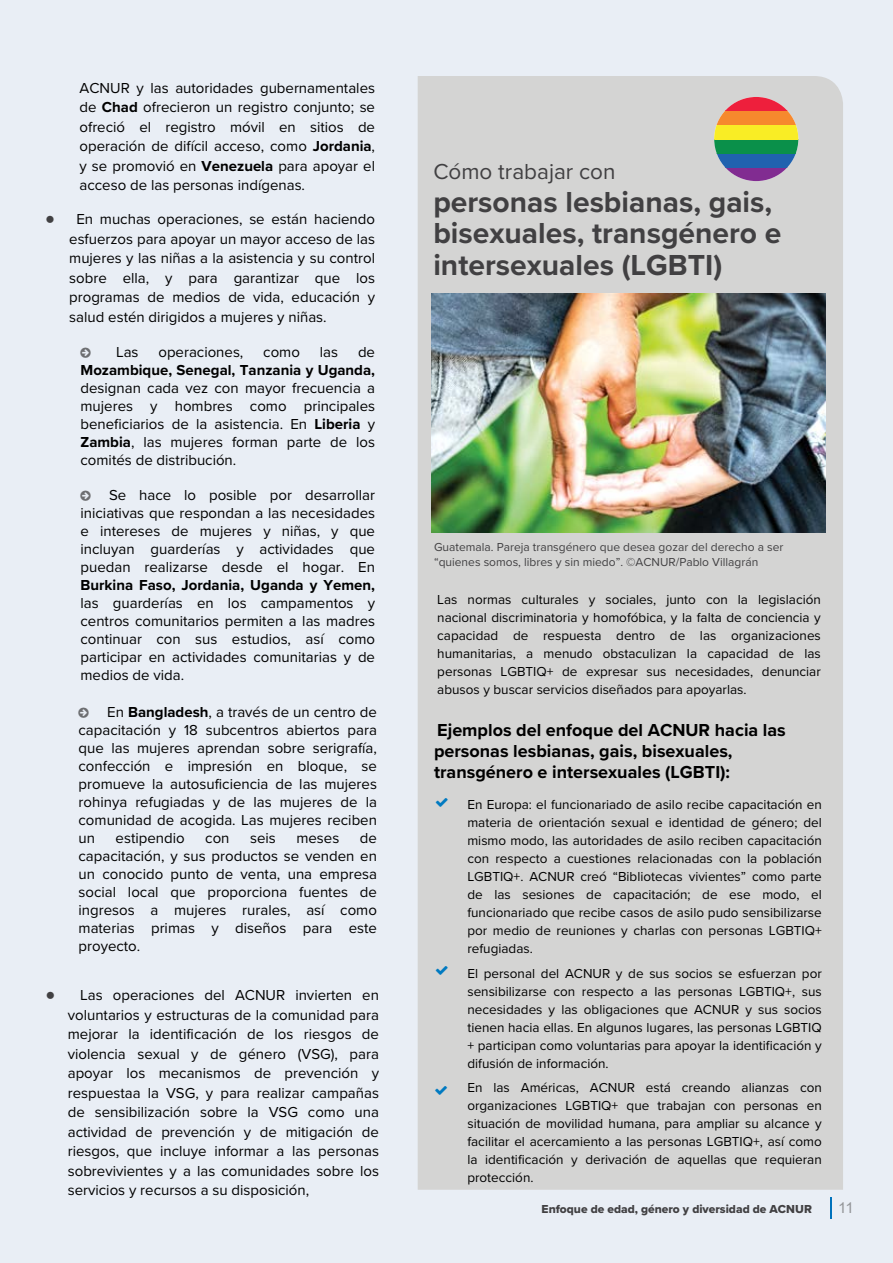
<style>
.page{position:relative;width:893px;height:1263px;background:#e9eef5}
.page>*{position:absolute;margin:0;border:0;box-sizing:border-box;transform-origin:0 0}
.t1{font:700 30px/31.2px "Proxima Nova";color:#414042}
.t2{font:22.5px "Proxima Nova";color:#414042}
.t3{font:700 18px/21px "Proxima Nova";color:#000}
.t4{font:15px/18px "Proxima Nova";color:#000;text-align:justify}
.t5{font:700 15px "Proxima Nova";color:#000}
.t6{font:15px "Arial";color:#939598}
.t7{font:13.5px/18px "Proxima Nova";color:#000;text-align:justify}
.t8{font:12px/15px "Proxima Nova";color:#414042}
.t9{font:12px "Proxima Nova Extrabld";color:#414042}
.s1{font-weight:700}
.s2{font-family:"Arial";font-weight:700;font-size:16.5px;color:#414042}
</style>
<div class="page">
<svg style="left:830px;top:1197px;width:1px;height:21px"></svg>
<div style="left:418px;top:76px;width:425px;height:1114px;background:#d4d4d3"></div>
<img style="left:431px;top:293px;width:395px;height:239px">
<svg style="left:714px;top:167px;width:84px;height:14px"></svg>
<div style="left:714px;top:153px;width:84px;height:14px;background:#2062af"></div>
<div style="left:714px;top:139px;width:84px;height:14px;background:#0a904a"></div>
<div style="left:714px;top:125px;width:84px;height:14px;background:#f9ed25"></div>
<div style="left:714px;top:111px;width:84px;height:14px;background:#f6892d"></div>
<svg style="left:714px;top:97px;width:84px;height:14px"></svg>
<svg style="left:436px;top:797px;width:12px;height:9px"></svg>
<svg style="left:436px;top:966px;width:12px;height:9px"></svg>
<svg style="left:435px;top:1086px;width:12px;height:9px"></svg>
<p class="t4" style="left:80px;top:77px;width:297px;line-height:19.5px">ACNUR y las autoridades gubernamentales de <span class="s1">Chad</span> ofrecieron un registro conjunto; se ofreció el registro móvil en sitios de operación de difícil acceso, como <span class="s1">Jordania</span>, y se promovió en <span class="s1">Venezuela</span> para apoyar el acceso de las personas indígenas.</p>
<p class="t4" style="left:69px;top:209px;width:307px;line-height:19.5px;text-indent:-24px"><span class="s2">●</span> En muchas operaciones, se están haciendo esfuerzos para apoyar un mayor acceso de las mujeres y las niñas a la asistencia y su control sobre ella, y para garantizar que los programas de medios de vida, educación y salud estén dirigidos a mujeres y niñas.</p>
<p class="t4" style="left:116px;top:342px;width:24px">Las</p>
<p class="t4" style="left:158px;top:342px;width:87px">operaciones,</p>
<p class="t4" style="left:263px;top:342px;width:38px">como</p>
<p class="t4" style="left:320px;top:342px;width:20px">las</p>
<p class="t4" style="left:358px;top:342px;width:19px">de</p>
<p class="t5" style="left:81px;top:359px;width:296px">Mozambique, Senegal, Tanzania y Uganda,</p>
<p class="t4" style="left:81px;top:378px;width:296px">designan cada vez con mayor frecuencia a mujeres y hombres como principales beneficiarios de la asistencia. En <span class="s1">Liberia</span> y <span class="s1">Zambia</span>, las mujeres forman parte de los comités de distribución.</p>
<p class="t4" style="left:81px;top:486px;width:296px;text-indent:29px">Se hace lo posible por desarrollar iniciativas que respondan a las necesidades e intereses de mujeres y niñas, y que incluyan guarderías y actividades que puedan realizarse desde el hogar. En</p>
<p class="t5" style="left:81px;top:574px;width:296px">Burkina Faso, Jordania, Uganda y Yemen,</p>
<p class="t4" style="left:81px;top:594px;width:296px">las guarderías en los campamentos y centros comunitarios permiten a las madres continuar con sus estudios, así como participar en actividades comunitarias y de medios de vida.</p>
<p class="t4" style="left:79px;top:702px;width:300px;text-indent:29px">En <span class="s1">Bangladesh</span>, a través de un centro de capacitación y 18 subcentros abiertos para que las mujeres aprendan sobre serigrafía, confección e impresión en bloque, se promueve la autosuficiencia de las mujeres rohinya refugiadas y de las mujeres de la comunidad de acogida. Las mujeres reciben un</p>
<p class="t4" style="left:79px;top:828px;width:300px;text-indent:281px">de capacitación, y sus productos se venden en un conocido punto de venta, una empresa social local que proporciona fuentes de ingresos a mujeres rurales, así como materias primas y diseños para este proyecto.</p>
<p class="t4" style="left:116px;top:828px;width:71px">estipendio</p>
<p class="t4" style="left:205px;top:828px;width:26px">con</p>
<p class="t4" style="left:250px;top:828px;width:27px">seis</p>
<p class="t4" style="left:296px;top:828px;width:44px">meses</p>
<p class="t4" style="left:68px;top:985px;width:313px;line-height:19.5px;text-indent:-22px"><span class="s2">●</span> Las operaciones del ACNUR invierten en voluntarios y estructuras de la comunidad para mejorar la identificación de los riesgos de violencia sexual y de género (VSG), para apoyar los mecanismos de prevención y respuestaa la VSG, y para realizar campañas de sensibilización sobre la VSG como una actividad de prevención y de mitigación de riesgos, que incluye informar a las personas sobrevivientes y a las comunidades sobre los servicios y recursos a su disposición,</p>
<h2 class="t2" style="left:433px;top:155px;width:184px">Cómo trabajar con</h2>
<h1 class="t1" style="left:433px;top:186px;width:349px">personas lesbianas, gais, bisexuales, transgénero e intersexuales (LGBTI)</h1>
<p class="t8" style="left:434px;top:539px;width:351px">Guatemala. Pareja transgénero que desea gozar del derecho a ser “quienes somos, libres y sin miedo”. ©ACNUR/Pablo Villagrán</p>
<p class="t7" style="left:437px;top:590px;width:385px">Las normas culturales y sociales, junto con la legislación nacional discriminatoria y homofóbica, y la falta de conciencia y capacidad de respuesta dentro de las organizaciones humanitarias, a menudo obstaculizan la capacidad de las personas LGBTIQ+ de expresar sus necesidades, denunciar abusos y buscar servicios diseñados para apoyarlas.</p>
<p class="t3" style="left:434px;top:719px;width:353px">Ejemplos del enfoque del ACNUR hacia las personas lesbianas, gais, bisexuales, transgénero e intersexuales (LGBTI):</p>
<p class="t7" style="left:467px;top:795px;width:356px">En Europa: el funcionariado de asilo recibe capacitación en materia de orientación sexual e identidad de género; del mismo modo, las autoridades de asilo reciben capacitación con respecto a cuestiones relacionadas con la población LGBTIQ+. ACNUR creó “Bibliotecas vivientes” como parte de las sesiones de capacitación; de ese modo, el funcionariado que recibe casos de asilo pudo sensibilizarse por medio de reuniones y charlas con personas LGBTIQ+ refugiadas.</p>
<p class="t7" style="left:467px;top:963px;width:356px">El personal del ACNUR y de sus socios se esfuerzan por sensibilizarse con respecto a las personas LGBTIQ+, sus necesidades y las obligaciones que ACNUR y sus socios tienen hacia ellas. En algunos lugares, las personas LGBTIQ + participan como voluntarias para apoyar la identificación y difusión de información.</p>
<p class="t7" style="left:467px;top:1078px;width:356px">En las Américas, ACNUR está creando alianzas con organizaciones LGBTIQ+ que trabajan con personas en situación de movilidad humana, para ampliar su alcance y facilitar el acercamiento a las personas LGBTIQ+, así como la identificación y derivación de aquellas que requieran protección.</p>
<p class="t9" style="left:542px;top:1200px;width:272px">Enfoque de edad, género y diversidad de ACNUR</p>
<p class="t6" style="left:838px;top:1197px;width:17px">11</p>
</div>
